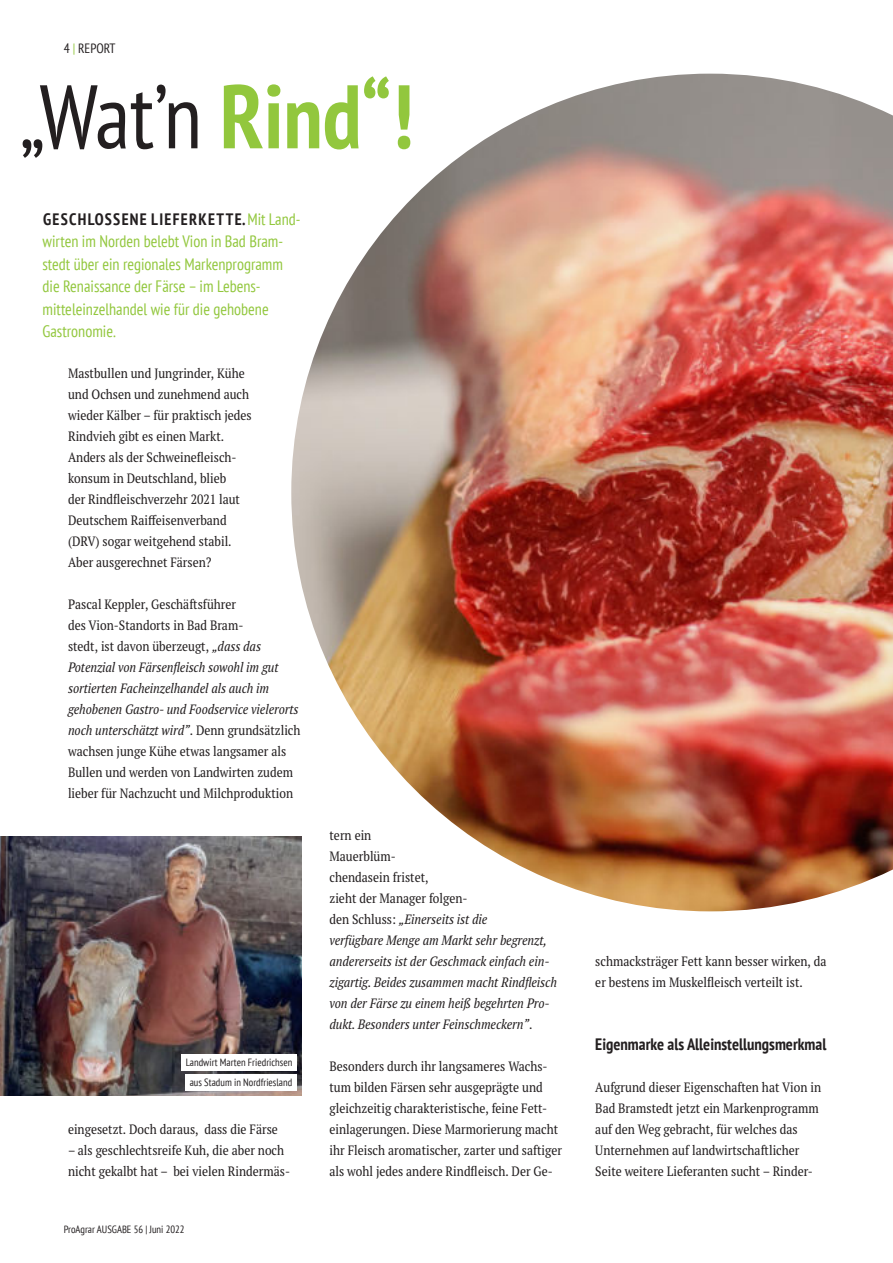
<style>
.page{position:relative;width:893px;height:1263px;background:#fff}
.page>*{position:absolute;margin:0;border:0;box-sizing:border-box;transform-origin:0 0}
.t1{font:condensed 90px "PT Sans";color:#231f20}
.t2{font:condensed 16.5px/22.5px "PT Sans";color:#92c73d}
.t3{font:700 condensed 16.5px "PT Sans";color:#231f20}
.t4{font:condensed 13.5px/21px "PT Serif Pro";color:#231f20}
.t5{font:italic condensed 13.5px/21px "PT Serif Pro";color:#231f20}
.t6{font:condensed 13.5px "PT Sans";color:#231f20}
.t7{font:condensed 10.5px/19.5px "PT Sans";color:#231f20;text-align:center}
.s1{color:#92c73d}
.s2{font-weight:700;color:#92c73d}
.s3{font-weight:700;color:#231f20}
.s4{font-style:italic}
.s5{font-style:normal}
</style>
<div class="page">
<img style="left:0;top:837px;width:302px;height:259px">
<img style="left:291px;top:74px;width:601px;height:837px">
<div style="left:181px;top:1054px;width:116px;height:17px;background:#fff"></div>
<div style="left:186px;top:1073px;width:111px;height:17px;background:#fff"></div>
<p class="t6" style="left:64px;top:42px;width:53px">4 <span class="s1">|</span> REPORT</p>
<h1 class="t1" style="left:20px;top:78px;width:395px">„Wat’n <span class="s2">Rind“!</span></h1>
<p class="t2" style="left:43px;top:209px;width:259px"><span class="s3">GESCHLOSSENE LIEFERKETTE.</span> Mit Land&shy;wirten im Norden belebt Vion in Bad Bram&shy;stedt über ein regionales Markenprogramm die Renaissance der Färse – im Lebens&shy;mitteleinzelhandel wie für die gehobene Gastronomie.</p>
<p class="t4" style="left:68px;top:363px;width:185px">Mastbullen und Jungrinder, Kühe und Ochsen und zunehmend auch wieder Kälber – für praktisch jedes<br>Rindvieh gibt es einen Markt.<br>Anders als der Schweinefleisch&shy;konsum in Deutschland, blieb<br>der Rindfleischverzehr 2021 laut<br>Deutschem Raiffeisenverband (DRV) sogar weitgehend stabil.<br>Aber ausgerechnet Färsen?</p>
<p class="t4" style="left:68px;top:594px;width:234px">Pascal Keppler, Geschäftsführer<br>des Vion-Standorts in Bad Bram-<br>stedt, ist davon überzeugt, <span class="s4">„dass das Potenzial von Färsenfleisch sowohl im gut sortierten Facheinzelhandel als auch im gehobenen Gastro- und Foodservice vielerorts noch unterschätzt wird”</span>. Denn grundsätzlich wachsen junge Kühe etwas langsamer als Bullen und werden von Landwirten zudem lieber für Nachzucht und Milchproduktion</p>
<p class="t7" style="left:186px;top:1053px;width:108px">Landwirt Marten Friedrichsen aus Stadum in Nordfriesland</p>
<p class="t4" style="left:68px;top:1119px;width:211px">eingesetzt. Doch daraus, dass die Färse</p>
<p class="t4" style="left:68px;top:1140px;width:223px">– als geschlechtsreife Kuh, die aber noch nicht gekalbt hat – bei vielen Rindermäs-</p>
<p class="t7" style="left:64px;top:1220px;width:122px">ProAgrar AUSGABE 56 | Juni 2022</p>
<p class="t5" style="left:330px;top:825px;width:229px"><span class="s5">tern ein<br>Mauerblüm-<br>chendasein fristet,<br>zieht der Manager folgen-<br>den Schluss:</span> „Einerseits ist die<br>verfügbare Menge am Markt sehr begrenzt, andererseits ist der Geschmack einfach ein&shy;zigartig. Beides zusammen macht Rindfleisch von der Färse zu einem heiß begehrten Pro&shy;dukt. Besonders unter Feinschmeckern”<span class="s5">.</span></p>
<p class="t4" style="left:330px;top:1056px;width:234px">Besonders durch ihr langsameres Wachs&shy;tum bilden Färsen sehr ausgeprägte und gleichzeitig charakteristische, feine Fett&shy;einlagerungen. Diese Marmorierung macht ihr Fleisch aromatischer, zarter und saftiger als wohl jedes andere Rindfleisch. Der Ge-</p>
<p class="t4" style="left:595px;top:951px;width:233px">schmacksträger Fett kann besser wirken, da er bestens im Muskelfleisch verteilt ist.</p>
<p class="t3" style="left:595px;top:1037px;width:233px">Eigenmarke als Alleinstellungsmerkmal</p>
<p class="t4" style="left:595px;top:1077px;width:227px">Aufgrund dieser Eigenschaften hat Vion in Bad Bramstedt jetzt ein Markenprogramm auf den Weg gebracht, für welches das Unternehmen auf landwirtschaftlicher Seite weitere Lieferanten sucht – Rinder-</p>
</div>
